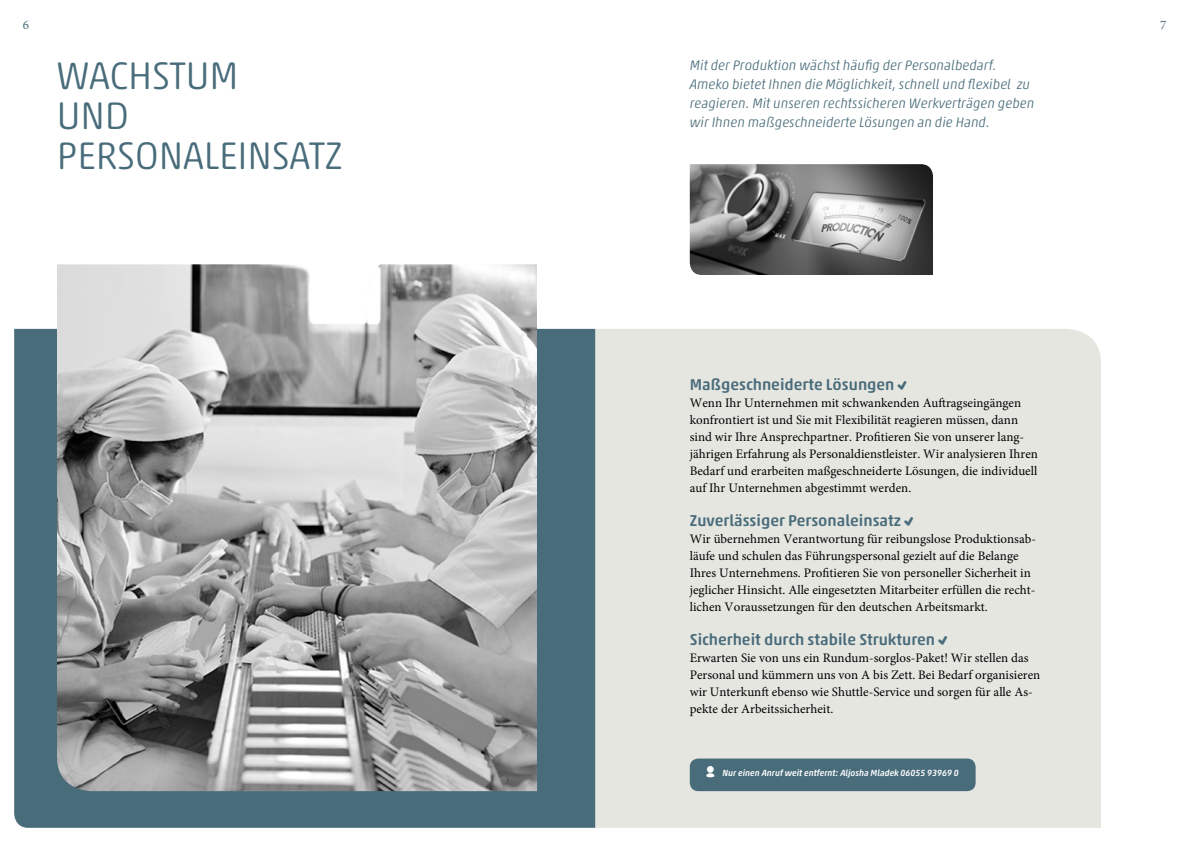
<style>
.page{position:relative;width:1191px;height:842px;background:#fff}
.page>*{position:absolute;margin:0;border:0;box-sizing:border-box;transform-origin:0 0}
.t1{font:300 39px/40px "Akko Rounded Pro";letter-spacing:-.005em;color:#496c7b}
.t2{font:500 16px "Akko Rounded Pro";color:#496c7b}
.t3{font:italic 300 14px/19px "Akko Rounded Pro";color:#496c7b}
.t4{font:13px/17px "Minion Pro";color:#000}
.t5{font:13px "Minion Pro";color:#496c7b}
.t6{font:italic 500 9px "Akko Rounded Pro";color:#fff}
</style>
<div class="page">
<div style="left:14px;top:329px;width:581px;height:499px;background:#496c7b"></div>
<div style="left:595px;top:329px;width:506px;height:499px;background:#e6e6e1"></div>
<div style="left:690px;top:758px;width:285px;height:33px;background:#496c7b;border-radius:9px"></div>
<img style="left:57px;top:264px;width:480px;height:527px">
<img style="left:690px;top:164px;width:243px;height:111px">
<svg style="left:897px;top:381px;width:9px;height:9px"></svg>
<svg style="left:904px;top:517px;width:9px;height:9px"></svg>
<svg style="left:938px;top:636px;width:9px;height:9px"></svg>
<p class="t5" style="left:23px;top:16px;width:8px">6</p>
<p class="t5" style="left:1160px;top:16px;width:8px">7</p>
<h1 class="t1" style="left:57px;top:55px;width:287px">WACHSTUM<br>UND<br>PERSONALEINSATZ</h1>
<p class="t3" style="left:690px;top:56px;width:346px">Mit der Produktion wächst häufig der Personalbedarf.<br>Ameko bietet Ihnen die Möglichkeit, schnell und flexibel zu reagieren. Mit unseren rechtssicheren Werkverträgen geben wir Ihnen maßgeschneiderte Lösungen an die Hand.</p>
<p class="t2" style="left:690px;top:375px;width:206px">Maßgeschneiderte Lösungen</p>
<p class="t4" style="left:690px;top:395px;width:350px">Wenn Ihr Unternehmen mit schwankenden Auftragseingängen konfrontiert ist und Sie mit Flexibilität reagieren müssen, dann sind wir Ihre Ansprechpartner. Profitieren Sie von unserer lang&shy;jährigen Erfahrung als Personaldienstleister. Wir analysieren Ihren Bedarf und erarbeiten maßgeschneiderte Lösungen, die individuell auf Ihr Unternehmen abgestimmt werden.</p>
<p class="t2" style="left:690px;top:511px;width:213px">Zuverlässiger Personaleinsatz</p>
<p class="t4" style="left:690px;top:531px;width:348px">Wir übernehmen Verantwortung für reibungslose Produktionsab&shy;läufe und schulen das Führungspersonal gezielt auf die Belange Ihres Unternehmens. Profitieren Sie von personeller Sicherheit in jeglicher Hinsicht. Alle eingesetzten Mitarbeiter erfüllen die recht&shy;lichen Voraussetzungen für den deutschen Arbeitsmarkt.</p>
<p class="t2" style="left:690px;top:630px;width:247px">Sicherheit durch stabile Strukturen</p>
<p class="t4" style="left:690px;top:650px;width:352px">Erwarten Sie von uns ein Rundum-sorglos-Paket! Wir stellen das Personal und kümmern uns von A bis Zett. Bei Bedarf organisieren wir Unterkunft ebenso wie Shuttle-Service und sorgen für alle As&shy;pekte der Arbeitssicherheit.</p>
<p class="t6" style="left:722px;top:768px;width:238px">Nur einen Anruf weit entfernt: Aljosha Mladek 06055 93969 0</p>
</div>
